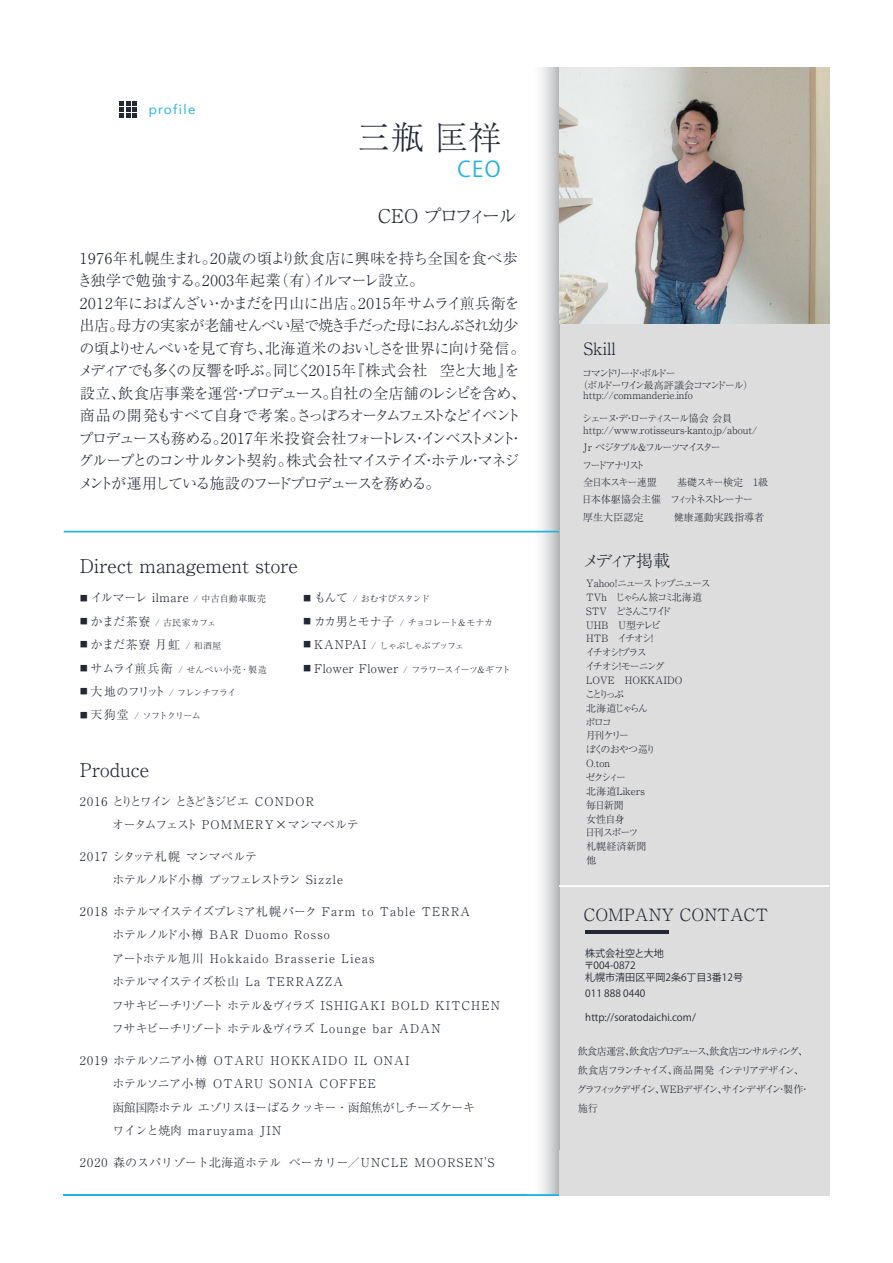
<style>
.page{position:relative;width:893px;height:1263px;background:#fff}
.page>*{position:absolute;margin:0;border:0;box-sizing:border-box;transform-origin:0 0}
.t1{font:300 33.3px "Ryumin Pro";color:#222834}
.t2{font:21.45px "Koz Go Pr 6 N";color:#21b2e2}
.t3{font:300 18.9px "Ryumin Pro";color:#222834}
.t4{font:300 18.9px "Ryumin Pro";letter-spacing:-.135em;color:#222834}
.t5{font:300 16.95px "Ryumin Pro";color:#222834}
.t6{font:300 15px/22.5px "Ryumin Pro";letter-spacing:-.06em;color:#222834}
.t7{font:13.35px "Avenir";letter-spacing:.1em;color:#21b2e2}
.t8{font:300 12px/23.4px "Ryumin Pro";letter-spacing:.1em;color:#222834}
.t9{font:300 12px/23.4px "Ryumin Pro";letter-spacing:-.04em;color:#222834}
.t10{font:300 12px/23.4px "Ryumin Pro";letter-spacing:-.025em;color:#222834}
.t11{font:300 12px/23.4px "Ryumin Pro";letter-spacing:-.03em;color:#222834}
.t12{font:300 12px "Ryumin Pro";color:#222834}
.t13{font:300 12px "Ryumin Pro";letter-spacing:.025em;color:#222834}
.t14{font:300 12px "Ryumin Pro";letter-spacing:.045em;color:#222834}
.t15{font:300 10.05px/13.8px "Ryumin Pro";letter-spacing:-.105em;color:#222834}
.t16{font:300 10.05px/19px "Ryumin Pro";letter-spacing:-.145em;color:#222834}
.t17{font:300 10.05px/12.1px "Ryumin Pro";color:#222834}
.t18{font:10.05px/12px "Koz Go Pr 6 N";color:#222834}
.t19{font:300 10.05px/12.1px "Ryumin Pro";letter-spacing:-.13em;color:#222834}
.t20{font:300 9px "Ryumin Pro";letter-spacing:-.065em;color:#222834}
.t21{font:300 9px "Ryumin Pro";letter-spacing:.03em;color:#222834}
.t22{font:300 9px "Ryumin Pro";letter-spacing:-.085em;color:#222834}
.t23{font:300 9px "Ryumin Pro";letter-spacing:-.01em;color:#222834}
.s1{font-size:7.5px}
.s2{font-size:9px}
.s3{font-size:12px}
.s4{font-family:"Koz Go Pr 6 N";font-weight:400}
</style>
<div class="page">
<hr style="left:64px;top:1194px;width:495px;height:2px;background:#21b2e2">
<div style="left:559px;top:315px;width:270px;height:881px;background:#ddd"></div>
<hr style="left:559px;top:315px;width:1px;height:879px;background:#b0b1b5">
<img style="left:526px;top:1194px;width:33px;height:1px">
<hr style="left:585px;top:930px;width:84px;height:3px;background:#222834">
<svg style="left:119px;top:101px;width:18px;height:17px"></svg>
<hr style="left:559px;top:885px;width:270px;height:2px;background:#fff">
<img style="left:559px;top:67px;width:270px;height:256px">
<hr style="left:64px;top:531px;width:495px;height:1px;background:#21b2e2">
<p class="t7" style="left:149px;top:99px;width:48px">profile</p>
<h1 class="t1" style="left:358px;top:111px;width:146px">三瓶 匡祥</h1>
<h2 class="t2" style="left:457px;top:157px;width:45px">CEO</h2>
<p class="t4" style="left:378px;top:201px;width:140px">CEO プロフィール</p>
<p class="t6" style="left:77px;top:246px;width:450px">1976年札幌生まれ。20歳の頃より飲食店に興味を持ち全国を食べ歩き独学で勉強する。2003年起業（有）イルマーレ設立。<br>2012年におばんざい・かまだを円山に出店。2015年サムライ煎兵衛を出店。母方の実家が老舗せんべい屋で焼き手だった母におんぶされ幼少の頃よりせんべいを見て育ち、北海道米のおいしさを世界に向け発信。メディアでも多くの反響を呼ぶ。同じく2015年『株式会社 空と大地』を設立、飲食店事業を運営・プロデュース。自社の全店舗のレシピを含め、商品の開発もすべて自身で考案。さっぽろオータムフェストなどイベントプロデュースも務める。2017年米投資会社フォートレス・インベストメント・グループとのコンサルタント契約。株式会社マイステイズ・ホテル・マネジメントが運用している施設のフードプロデュースを務める。</p>
<p class="t3" style="left:80px;top:551px;width:220px">Direct management store</p>
<p class="t13" style="left:80px;top:588px;width:187px"><span class="s1">■</span> イルマーレ ilmare <span class="s2">/ 中古自動車販売</span></p>
<p class="t20" style="left:80px;top:615px;width:137px"><sup>■</sup> <span class="s3">かまだ茶寮</span> / 古民家カフェ</p>
<p class="t14" style="left:80px;top:635px;width:143px"><span class="s1">■</span> かまだ茶寮 月虹 <span class="s2">/ 和酒屋</span></p>
<p class="t21" style="left:80px;top:662px;width:188px"><sup>■</sup> <span class="s3">サムライ煎兵衛</span> / せんべい小売・製造</p>
<p class="t22" style="left:80px;top:685px;width:158px"><sup>■</sup> <span class="s3">大地のフリット</span> / フレンチフライ</p>
<p class="t20" style="left:80px;top:709px;width:122px"><sup>■</sup> <span class="s3">天狗堂</span> / ソフトクリーム</p>
<p class="t23" style="left:304px;top:592px;width:128px"><sup>■</sup> <span class="s3">もんて</span> / おむすびスタンド</p>
<p class="t20" style="left:304px;top:615px;width:191px"><sup>■</sup> <span class="s3">カカ男とモナ子</span> / チョコレート＆モナカ</p>
<p class="t20" style="left:304px;top:639px;width:162px"><sup>■</sup> <span class="s3">KANPAI</span> / しゃぶしゃぶブッフェ</p>
<p class="t20" style="left:304px;top:662px;width:209px"><sup>■</sup> <span class="s3">Flower Flower</span> / フラワースイーツ&amp;ギフト</p>
<p class="t3" style="left:80px;top:755px;width:71px">Produce</p>
<p class="t10" style="left:112px;top:788px;width:248px;text-indent:-32px">2016 とりとワインときどきジビエ CONDOR<br>オータムフェスト POMMERY<span class="s4">×</span>マンマペルテ</p>
<p class="t11" style="left:112px;top:843px;width:232px;text-indent:-32px">2017 シタッテ札幌マンマペルテ<br>ホテルノルド小樽ブッフェレストラン Sizzle</p>
<p class="t8" style="left:112px;top:899px;width:390px;text-indent:-32px">2018 ホテルマイステイズプレミア札幌パーク Farm to Table TERRA<br>ホテルノルド小樽 BAR Duomo Rosso<br>アートホテル旭川 Hokkaido Brasserie Lieas<br>ホテルマイステイズ松山 La TERRAZZA<br>フサキビーチリゾートホテル＆ヴィラズ ISHIGAKI BOLD KITCHENフサキビーチリゾートホテル＆ヴィラズ Lounge bar ADAN</p>
<p class="t8" style="left:80px;top:1047px;width:331px">2019 ホテルソニア小樽 OTARU HOKKAIDO IL ONAI</p>
<p class="t9" style="left:112px;top:1094px;width:364px">函館国際ホテルエゾリスほーばるクッキー・函館焦がしチーズケーキワインと焼肉 maruyama JIN</p>
<p class="t8" style="left:112px;top:1071px;width:265px">ホテルソニア小樽 OTARU SONIA COFFEE</p>
<p class="t12" style="left:80px;top:1153px;width:416px">2020 森のスパリゾート北海道ホテル ベーカリー／UNCLE MOORSEN'S</p>
<p class="t5" style="left:584px;top:335px;width:33px">Skill</p>
<p class="t19" style="left:578px;top:366px;width:177px;text-indent:4px">コマンドリー・ド・ボルドー<br>（ボルドーワイン最高評議会コマンドール）</p>
<p class="t17" style="left:583px;top:389px;width:111px">http://commanderie.info</p>
<p class="t17" style="left:582px;top:411px;width:176px">シェーヌ・デ・ローティスール協会 会員http://www.rotisseurs-kanto.jp/about/</p>
<p class="t15" style="left:582px;top:438px;width:188px;line-height:17.2px">Jr ベジタブル&amp;フルーツマイスター<br>フードアナリスト<br>全日本スキー連盟　　基礎スキー検定　1級日本体躯協会主催 フィットネストレーナー<br>厚生大臣認定　　　健康運動実践指導者</p>
<p class="t5" style="left:583px;top:547px;width:106px">メディア掲載　</p>
<p class="t15" style="left:585px;top:575px;width:127px">Yahoo！ニューストップニュース<br>TVｈじゃらん旅コミ北海道<br>STV どさんこワイド<br>UHB　U型テレビ<br>HTB イチオシ！<br>イチオシ！プラス<br>イチオシ！モーニング<br>LOVE　HOKKAIDO<br>ことりっぷ<br>北海道じゃらん<br>ポロコ<br>月刊ケリー<br>ぼくのおやつ巡り<br>O.ton<br>ゼクシィー<br>北海道Likers<br>毎日新聞<br>女性自身<br>日刊スポーツ<br>札幌経済新聞<br>他</p>
<p class="t5" style="left:584px;top:901px;width:186px">COMPANY CONTACT</p>
<p class="t18" style="left:584px;top:947px;width:160px">株式会社空と大地<br>〒004-0872<br>札幌市清田区平岡2条6丁目3番12号</p>
<p class="t18" style="left:585px;top:987px;width:62px">011 888 0440</p>
<p class="t18" style="left:585px;top:1011px;width:112px">http://soratodaichi.com/</p>
<p class="t16" style="left:577px;top:1041px;width:235px">飲食店運営、飲食店プロデュース、飲食店コンサルティング、飲食店フランチャイズ、商品開発インテリアデザイン、グラフィックデザイン、WEBデザイン、サインデザイン・製作・施行</p>
</div>
